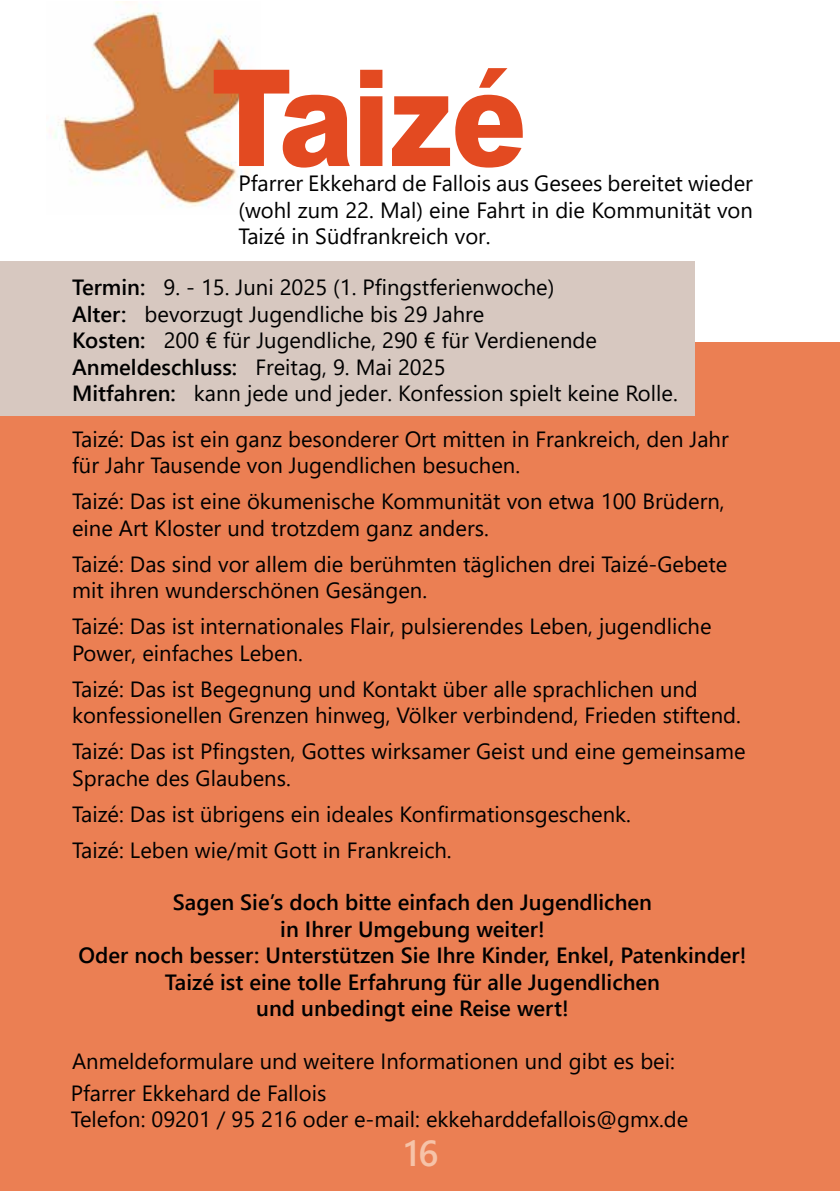
<style>
.page{position:relative;width:840px;height:1191px;background:#fff}
.page>*{position:absolute;margin:0;border:0;box-sizing:border-box;transform-origin:0 0}
.t1{font:900 134.4px "Arial";letter-spacing:-.01em;color:#e34a21;scale:.83 1}
.t2{font:600 36px "Segoe UI";color:#f6c3a8}
.t3{font:22px/26.4px "Segoe UI";color:#000}
.t4{font:600 22px/26.4px "Segoe UI";color:#000;text-align:center}
.s1{font-weight:600}
</style>
<div class="page">
<div style="left:0;top:342px;width:839px;height:849px;background:#eb7f53"></div>
<div style="left:0;top:261px;width:693px;height:154px;background:#d7c8c0"></div>
<img style="left:52px;top:1px;width:197px;height:207px">
<h1 class="t1" style="left:211px;top:20px;width:381px">Taizé</h1>
<p class="t3" style="left:238px;top:168px;width:516px;text-align:justify">Pfarrer Ekkehard de Fallois aus Gesees bereitet wieder (wohl zum 22. Mal) eine Fahrt in die Kommunität von Taizé in Südfrankreich vor.</p>
<p class="t3" style="left:72px;top:272px;width:607px"><span class="s1">Termin:</span> 9. - 15. Juni 2025 (1. Pfingstferienwoche)<br><span class="s1">Alter:</span> bevorzugt Jugendliche bis 29 Jahre<br><span class="s1">Kosten:</span> 200 € für Jugendliche, 290 € für Verdienende <span class="s1">Anmeldeschluss:</span> Freitag, 9. Mai 2025<br><span class="s1">Mitfahren:</span> kann jede und jeder. Konfession spielt keine Rolle.</p>
<p class="t3" style="left:72px;top:424px;width:657px">Taizé: Das ist ein ganz besonderer Ort mitten in Frankreich, den Jahr für Jahr Tausende von Jugendlichen besuchen.</p>
<p class="t3" style="left:72px;top:486px;width:653px">Taizé: Das ist eine ökumenische Kommunität von etwa 100 Brüdern, eine Art Kloster und trotzdem ganz anders.</p>
<p class="t3" style="left:72px;top:549px;width:656px">Taizé: Das sind vor allem die berühmten täglichen drei Taizé-Gebete mit ihren wunderschönen Gesängen.</p>
<p class="t3" style="left:72px;top:611px;width:640px">Taizé: Das ist internationales Flair, pulsierendes Leben, jugendliche<br>Power, einfaches Leben.</p>
<p class="t3" style="left:72px;top:673px;width:670px">Taizé: Das ist Begegnung und Kontakt über alle sprachlichen und konfessionellen Grenzen hinweg, Völker verbindend, Frieden stiftend.</p>
<p class="t3" style="left:72px;top:736px;width:674px">Taizé: Das ist Pfingsten, Gottes wirksamer Geist und eine gemeinsame<br>Sprache des Glaubens.</p>
<p class="t3" style="left:72px;top:793px;width:560px;line-height:36px">Taizé: Das ist übrigens ein ideales Konfirmationsgeschenk.<br>Taizé: Leben wie/mit Gott in Frankreich.</p>
<p class="t4" style="left:78px;top:887px;width:669px">Sagen Sie’s doch bitte einfach den Jugendlichen<br>in Ihrer Umgebung weiter!<br>Oder noch besser: Unterstützen Sie Ihre Kinder, Enkel, Patenkinder!<br>Taizé ist eine tolle Erfahrung für alle Jugendlichen<br>und unbedingt eine Reise wert!</p>
<p class="t3" style="left:72px;top:1045px;width:604px">Anmeldeformulare und weitere Informationen und gibt es bei:</p>
<p class="t3" style="left:71px;top:1078px;width:619px">Pfarrer Ekkehard de Fallois<br>Telefon: 09201 / 95 216 oder e-mail: ekkeharddefallois@gmx.de</p>
<h2 class="t2" style="left:404px;top:1119px;width:36px">16</h2>
</div>
